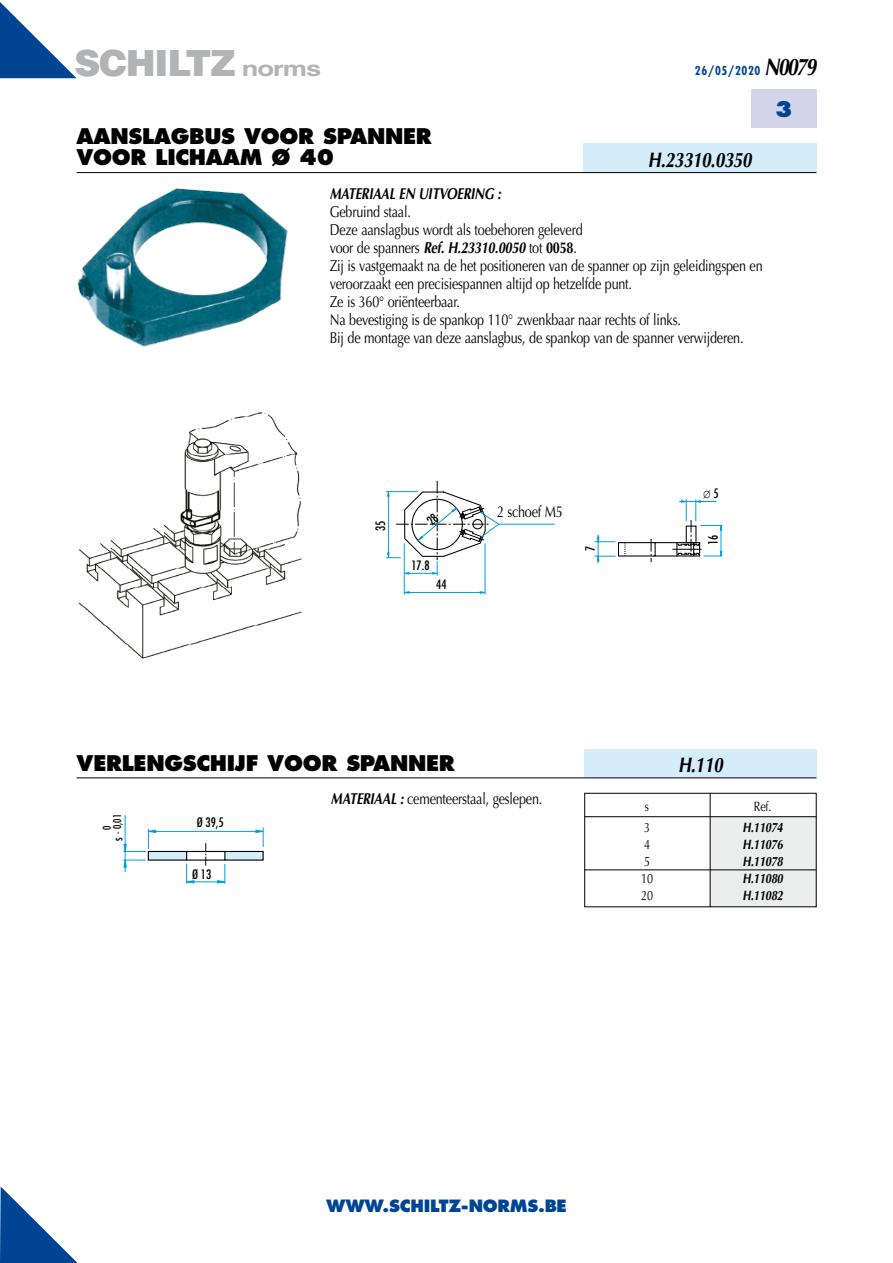
<style>
.page{position:relative;width:893px;height:1263px;background:#fff}
.page>*{position:absolute;margin:0;border:0;box-sizing:border-box;transform-origin:0 0}
.t1{font:900 36px "Helvetica";letter-spacing:-.035em;color:#b1b3b4}
.t2{font:italic 700 24px "Optima";letter-spacing:-.075em;color:#000;scale:.8 1}
.t3{font:800 21px/21px "Futura";letter-spacing:-.015em;color:#000}
.t4{font:italic 700 21px "Optima";letter-spacing:-.015em;color:#000;scale:.8 1}
.t5{font:800 21px "Futura";color:#004494}
.t6{font:800 16.5px "Futura";letter-spacing:-.015em;color:#004494}
.t7{font:15.75px/18px "Optima";letter-spacing:-.015em;color:#000;scale:.8 1}
.t8{font:italic 700 15.75px "Optima";letter-spacing:-.015em;color:#000;scale:.8 1}
.t9{font:italic 700 13.5px "Optima";letter-spacing:-.015em;color:#000;scale:.8 1}
.t10{font:13.5px "Optima";letter-spacing:-.015em;color:#000;scale:.8 1}
.t11{font:condensed 12.75px "Futura";color:#000}
.t12{font:condensed 12.6px "Futura";color:#000}
.t13{font:12.6px "Courier New";color:#000}
.t14{font:700 condensed 12px "Futura";letter-spacing:.05em;color:#004494}
.t15{font:condensed 10.5px "Futura";color:#000}
.s1{font-weight:700;font-size:21px}
.s2{font-weight:700;font-style:italic}
.s3{font-weight:700}
.s4{font-family:"Futura";font-stretch:condensed}
</style>
<div class="page">
<hr style="left:499px;top:524px;width:56px;height:1px;background:#009ee0">
<svg style="left:0;top:1186px;width:78px;height:77px"></svg>
<svg style="left:0;top:2px;width:77px;height:76px"></svg>
<div style="left:583px;top:143px;width:233px;height:29px;background:#d5edfa"></div>
<hr style="left:77px;top:172px;width:739px;height:1px;background:#000">
<div style="left:751px;top:89px;width:65px;height:39px;background:#d3d4e9"></div>
<div style="left:584px;top:749px;width:232px;height:28px;background:#d5edfa"></div>
<hr style="left:77px;top:778px;width:739px;height:1px;background:#000">
<div style="left:710px;top:817px;width:106px;height:90px;background:#eceded"></div>
<div style="left:584px;top:793px;width:232px;height:114px;border:1px solid #000"></div>
<hr style="left:584px;top:816px;width:232px;height:1px;background:#000">
<hr style="left:584px;top:870px;width:232px;height:1px;background:#000">
<hr style="left:710px;top:793px;width:1px;height:114px;background:#000">
<svg style="left:594px;top:499px;width:129px;height:65px"></svg>
<img style="left:77px;top:188px;width:211px;height:159px">
<img style="left:78px;top:412px;width:224px;height:247px">
<svg style="left:205px;top:843px;width:1px;height:23px"></svg>
<svg style="left:123px;top:859px;width:23px;height:8px"></svg>
<hr style="left:148px;top:831px;width:115px;height:1px;background:#009ee0">
<hr style="left:125px;top:815px;width:1px;height:57px;background:#009ee0">
<svg style="left:256px;top:827px;width:8px;height:20px"></svg>
<svg style="left:123px;top:829px;width:33px;height:23px"></svg>
<div style="left:148px;top:851px;width:39px;height:10px;background:#d5edfa;border:1px solid #000"></div>
<div style="left:224px;top:851px;width:40px;height:10px;background:#d5edfa;border:1px solid #000"></div>
<hr style="left:187px;top:851px;width:38px;height:1px;background:#000">
<hr style="left:187px;top:859px;width:38px;height:2px;background:#000">
<hr style="left:187px;top:882px;width:38px;height:1px;background:#009ee0">
<svg style="left:218px;top:864px;width:8px;height:20px"></svg>
<svg style="left:186px;top:864px;width:8px;height:20px"></svg>
<svg style="left:385px;top:480px;width:124px;height:115px"></svg>
<h1 class="t1" style="left:74px;top:40px;width:248px">SCHILTZ <span class="s1">norms</span></h1>
<h3 class="t3" style="left:77px;top:125px;width:357px">AANSLAGBUS VOOR SPANNER<br>VOOR LICHAAM Ø 40</h3>
<h2 class="t2" style="left:764px;top:53px;width:66px">N0079</h2>
<h3 class="t5" style="left:775px;top:96px;width:19px">3</h3>
<p class="t14" style="left:695px;top:63px;width:67px">26/05/2020</p>
<h3 class="t4" style="left:648px;top:147px;width:131px">H.23310.0350</h3>
<p class="t8" style="left:330px;top:185px;width:215px">MATERIAAL EN UITVOERING :</p>
<p class="t7" style="left:330px;top:203px;width:543px">Gebruind staal.<br>Deze aanslagbus wordt als toebehoren geleverd<br>voor de spanners <span class="s2">Ref. H.23310.0050</span> tot <span class="s3">0058</span>.<br>Zij is vastgemaakt na de het positioneren van de spanner op zijn geleidingspen en veroorzaakt een precisiespannen altijd op hetzelfde punt.<br>Ze is 360° oriënteerbaar.<br>Na bevestiging is de spankop 110° zwenkbaar naar rechts of links.<br>Bij de montage van deze aanslagbus, de spankop van de spanner verwijderen.</p>
<p class="t12" style="left:373px;top:531px;width:12px;rotate:-90deg">35</p>
<p class="t12" style="left:411px;top:558px;width:20px">17.8</p>
<p class="t12" style="left:436px;top:577px;width:12px">44</p>
<p class="t7" style="left:497px;top:503px;width:84px">2 schoef M5</p>
<p class="t12" style="left:583px;top:551px;width:7px;rotate:-90deg">7</p>
<p class="t13" style="left:703px;top:486px;width:17px">Ø<span class="s4">5</span></p>
<p class="t12" style="left:706px;top:545px;width:12px;rotate:-90deg">16</p>
<h3 class="t3" style="left:77px;top:753px;width:380px">VERLENGSCHIJF VOOR SPANNER</h3>
<h3 class="t4" style="left:678px;top:753px;width:57px">H.110</h3>
<p class="t10" style="left:645px;top:798px;width:7px">s</p>
<p class="t10" style="left:754px;top:798px;width:23px">Ref.</p>
<p class="t10" style="left:644px;top:819px;width:9px">3</p>
<p class="t9" style="left:742px;top:819px;width:52px">H.11074</p>
<p class="t10" style="left:644px;top:836px;width:9px">4</p>
<p class="t9" style="left:742px;top:836px;width:52px">H.11076</p>
<p class="t10" style="left:644px;top:853px;width:9px">5</p>
<p class="t9" style="left:742px;top:853px;width:52px">H.11078</p>
<p class="t10" style="left:641px;top:870px;width:16px">10</p>
<p class="t9" style="left:742px;top:870px;width:52px">H.11080</p>
<p class="t10" style="left:641px;top:887px;width:16px">20</p>
<p class="t9" style="left:742px;top:887px;width:52px">H.11082</p>
<p class="t7" style="left:331px;top:790px;width:266px"><span class="s2">MATERIAAL :</span> cementeerstaal, geslepen.</p>
<p class="t15" style="left:101px;top:829px;width:6px;rotate:-90deg">0</p>
<p class="t15" style="left:111px;top:834px;width:21px;rotate:-90deg">- 0,01</p>
<p class="t11" style="left:197px;top:814px;width:29px">Ø 39,5</p>
<p class="t11" style="left:110px;top:840px;width:5px;rotate:-90deg">s</p>
<p class="t11" style="left:192px;top:867px;width:21px">Ø 13</p>
<p class="t6" style="left:326px;top:1195px;width:242px">WWW.SCHILTZ-NORMS.BE</p>
</div>
